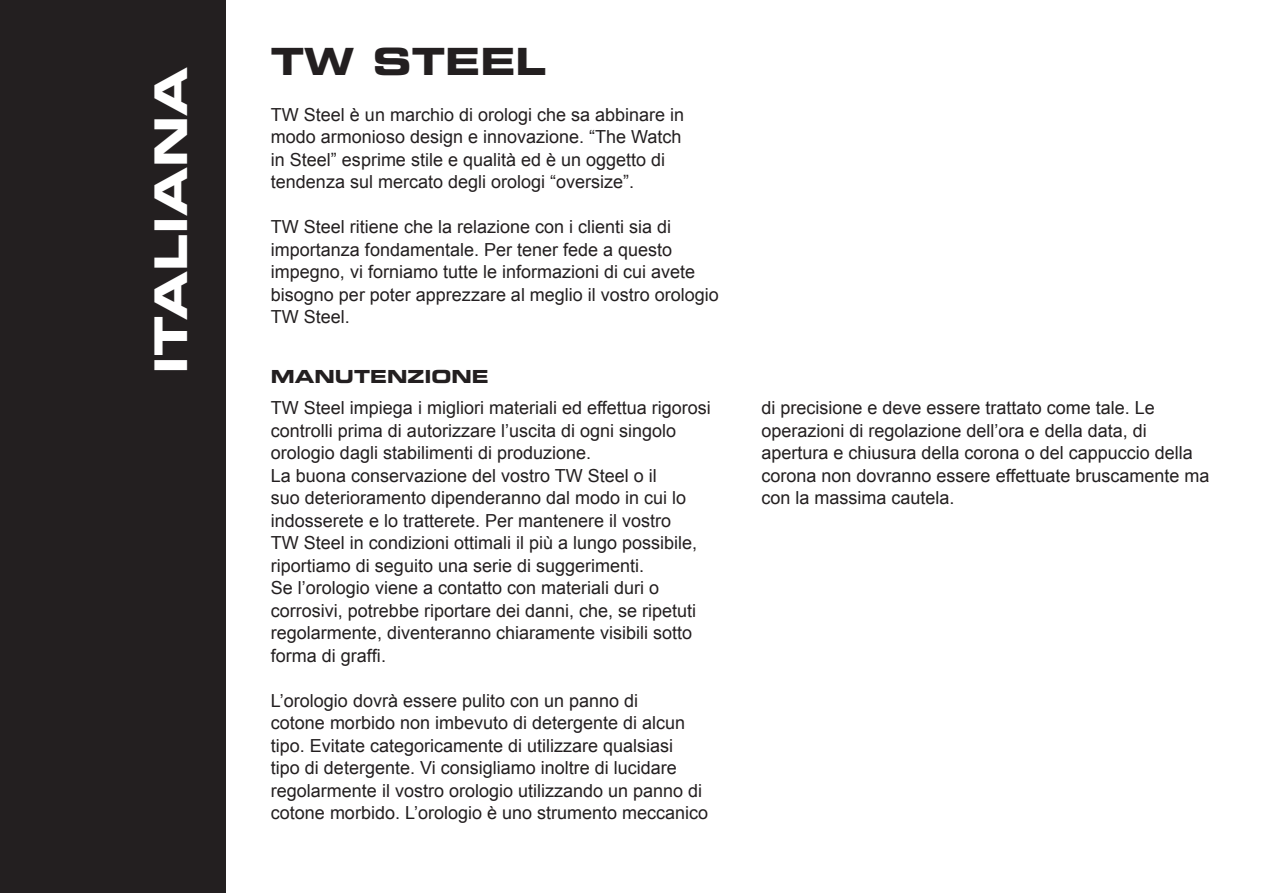
<style>
.page{position:relative;width:1263px;height:893px;background:#fff}
.page>*{position:absolute;margin:0;border:0;box-sizing:border-box;transform-origin:0 0}
.t1{font:45px "Eurostile LT Std Bold Ex 2";color:#fff}
.Titel_informatie{font:37.5px "Eurostile LT Std Bold Ex 2";color:#231f20}
.Broodtekst{font:18px/22.5px "Arial";color:#231f20}
.Titel_uitleg{font:18px "Eurostile LT Std Bold Ex 2";color:#231f20}
</style>
<div class="page">
<div style="left:0;top:0;width:226px;height:893px;background:#231f20"></div>
<p class="t1" style="left:139px;top:374px;width:308px;rotate:-90deg">ITALIANA</p>
<p class="Titel_informatie" style="left:271px;top:35px;width:277px">TW STEEL</p>
<p class="Broodtekst" style="left:271px;top:103px;width:415px">TW Steel è un marchio di orologi che sa abbinare in modo armonioso design e innovazione. “The Watch in Steel” esprime stile e qualità ed è un oggetto di tendenza sul mercato degli orologi “oversize”.</p>
<p class="Broodtekst" style="left:271px;top:216px;width:449px">TW Steel ritiene che la relazione con i clienti sia di importanza fondamentale. Per tener fede a questo impegno, vi forniamo tutte le informazioni di cui avete bisogno per poter apprezzare al meglio il vostro orologio TW Steel.</p>
<p class="Titel_uitleg" style="left:271px;top:364px;width:219px">MANUTENZIONE</p>
<p class="Broodtekst" style="left:271px;top:397px;width:441px">TW Steel impiega i migliori materiali ed effettua rigorosi controlli prima di autorizzare l’uscita di ogni singolo orologio dagli stabilimenti di produzione.</p>
<p class="Broodtekst" style="left:271px;top:464px;width:428px">La buona conservazione del vostro TW Steel o il<br>suo deterioramento dipenderanno dal modo in cui lo indosserete e lo tratterete. Per mantenere il vostro TW Steel in condizioni ottimali il più a lungo possibile, riportiamo di seguito una serie di suggerimenti.<br>Se l’orologio viene a contatto con materiali duri o corrosivi, potrebbe riportare dei danni, che, se ripetuti regolarmente, diventeranno chiaramente visibili sotto forma di graffi.</p>
<p class="Broodtekst" style="left:271px;top:689px;width:439px">L’orologio dovrà essere pulito con un panno di<br>cotone morbido non imbevuto di detergente di alcun tipo. Evitate categoricamente di utilizzare qualsiasi<br>tipo di detergente. Vi consigliamo inoltre di lucidare regolarmente il vostro orologio utilizzando un panno di cotone morbido. L’orologio è uno strumento meccanico</p>
<p class="Broodtekst" style="left:761px;top:397px;width:449px">di precisione e deve essere trattato come tale. Le operazioni di regolazione dell’ora e della data, di apertura e chiusura della corona o del cappuccio della corona non dovranno essere effettuate bruscamente ma con la massima cautela.</p>
</div>
